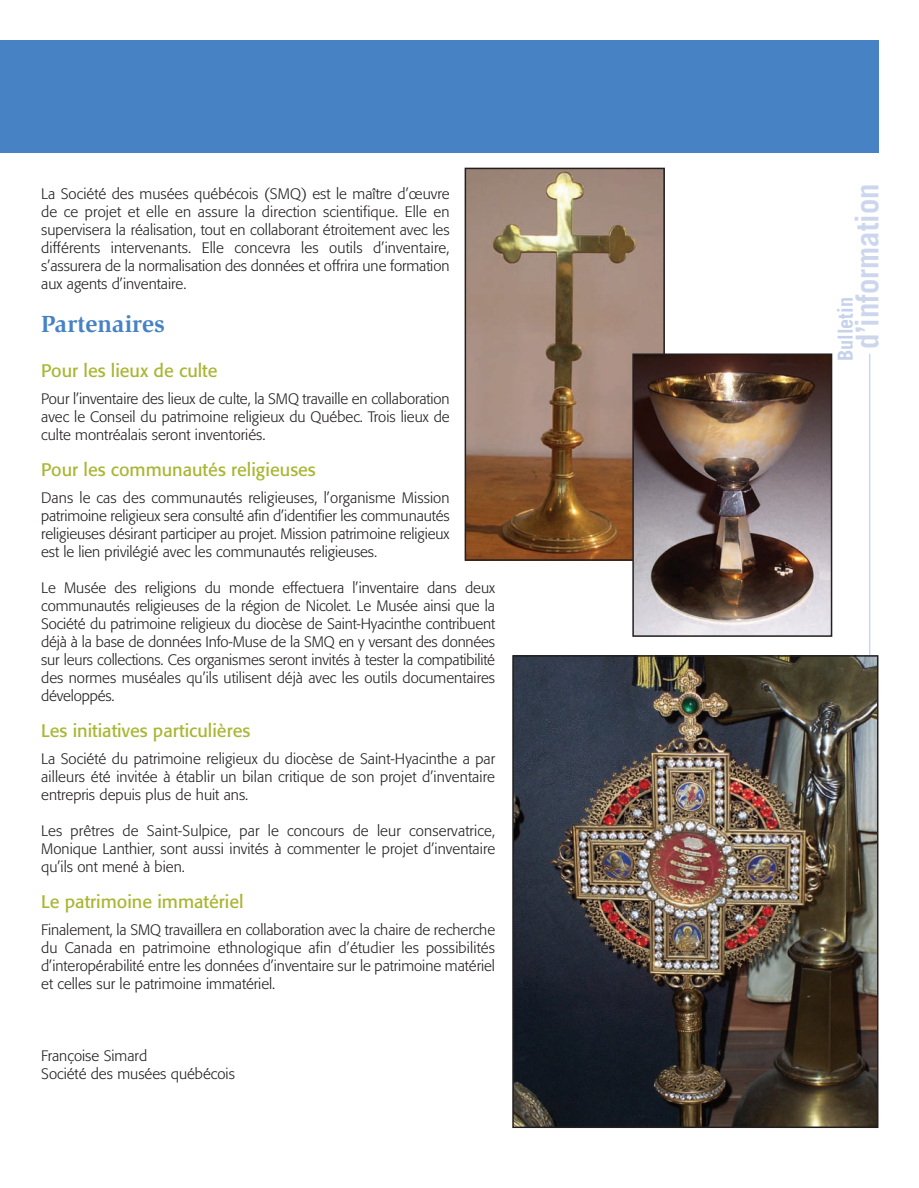
<style>
.page{position:relative;width:919px;height:1188px;background:#fff}
.page>*{position:absolute;margin:0;border:0;box-sizing:border-box;transform-origin:0 0}
.t1{font:700 31.5px "Trade Gothic";color:#ccd7ed}
.t2{font:700 24px "Slimbach";color:#4782c4}
.t3{font:700 20.85px "Trade Gothic";color:#c6d2eb}
.t4{font:18px "Formata";color:#a9b632}
.t5{font:300 15px/18px "Formata";color:#231f20;text-align:justify}
</style>
<div class="page">
<div style="left:0;top:40px;width:878px;height:113px;background:#4782c4"></div>
<hr style="left:869px;top:354px;width:1px;height:304px;background:#ccd7ed">
<img style="left:467px;top:171px;width:195px;height:387px">
<div style="left:464px;top:168px;width:201px;height:393px;border:2px solid #231f20"></div>
<img style="left:635px;top:356px;width:194px;height:278px">
<div style="left:632px;top:353px;width:200px;height:284px;border:2px solid #231f20"></div>
<img style="left:515px;top:658px;width:360px;height:467px">
<div style="left:512px;top:655px;width:366px;height:473px;border:2px solid #231f20"></div>
<p class="t5" style="left:41px;top:186px;width:410px">La Société des musées québécois (SMQ) est le maître d’œuvre de ce projet et elle en assure la direction scientifique. Elle en supervisera la réalisation, tout en collaborant étroitement avec les différents intervenants. Elle concevra les outils d’inventaire, s’assurera de la normalisation des données et offrira une formation aux agents d’inventaire.</p>
<h2 class="t2" style="left:41px;top:315px;width:125px">Partenaires</h2>
<p class="t4" style="left:41px;top:363px;width:178px">Pour les lieux de culte</p>
<p class="t5" style="left:41px;top:391px;width:410px">Pour l’inventaire des lieux de culte, la SMQ travaille en collaboration avec le Conseil du patrimoine religieux du Québec. Trois lieux de culte montréalais seront inventoriés.</p>
<p class="t4" style="left:41px;top:462px;width:276px">Pour les communautés religieuses</p>
<p class="t5" style="left:41px;top:490px;width:410px">Dans le cas des communautés religieuses, l’organisme Mission patrimoine religieux sera consulté afin d’identifier les communautés religieuses désirant participer au projet. Mission patrimoine religieux est le lien privilégié avec les communautés religieuses.</p>
<p class="t5" style="left:41px;top:580px;width:455px">Le Musée des religions du monde effectuera l’inventaire dans deux communautés religieuses de la région de Nicolet. Le Musée ainsi que la Société du patrimoine religieux du diocèse de Saint-Hyacinthe contribuent déjà à la base de données Info-Muse de la SMQ en y versant des données sur leurs collections. Ces organismes seront invités à tester la compatibilité des normes muséales qu’ils utilisent déjà avec les outils documentaires développés.</p>
<p class="t4" style="left:41px;top:723px;width:211px">Les initiatives particulières</p>
<p class="t5" style="left:41px;top:751px;width:455px">La Société du patrimoine religieux du diocèse de Saint-Hyacinthe a par ailleurs été invitée à établir un bilan critique de son projet d’inventaire entrepris depuis plus de huit ans.</p>
<p class="t5" style="left:41px;top:823px;width:455px">Les prêtres de Saint-Sulpice, par le concours de leur conservatrice, Monique Lanthier, sont aussi invités à commenter le projet d’inventaire qu’ils ont mené à bien.</p>
<p class="t4" style="left:41px;top:894px;width:204px">Le patrimoine immatériel</p>
<p class="t5" style="left:41px;top:922px;width:455px">Finalement, la SMQ travaillera en collaboration avec la chaire de recherche du Canada en patrimoine ethnologique afin d’étudier les possibilités d’interopérabilité entre les données d’inventaire sur le patrimoine matériel et celles sur le patrimoine immatériel.</p>
<p class="t5" style="left:41px;top:1048px;width:195px">Françoise Simard<br>Société des musées québécois</p>
<h1 class="t1" style="left:855px;top:349px;width:167px;rotate:-90deg">d’information</h1>
<h3 class="t3" style="left:838px;top:361px;width:66px;rotate:-90deg">Bulletin</h3>
</div>
